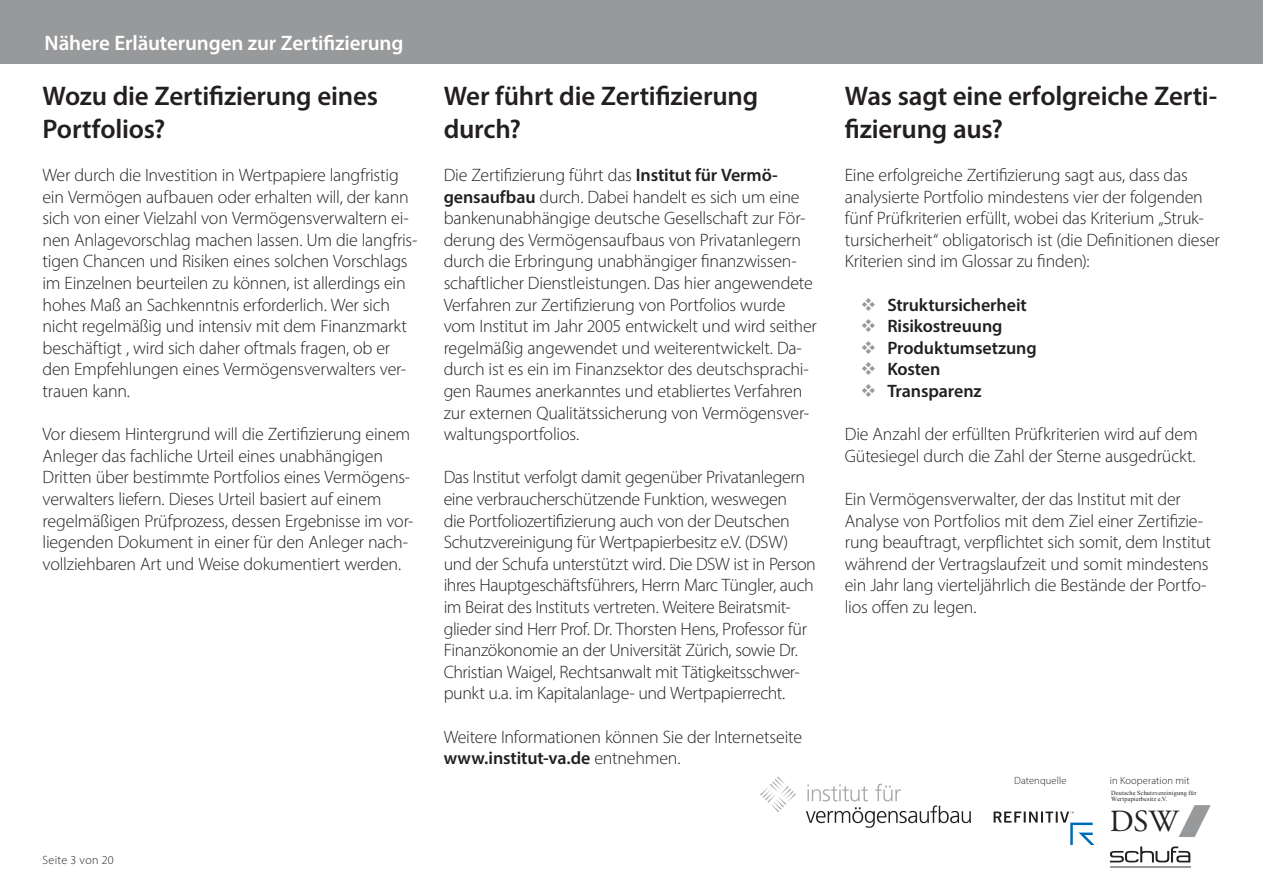
<style>
.page{position:relative;width:1263px;height:893px;background:#fff}
.page>*{position:absolute;margin:0;border:0;box-sizing:border-box;transform-origin:0 0}
.t1{font:30.75px "Adobe Garamond Pro";color:#231f20}
.t2{font:600 27px/32.4px "Myriad Pro";letter-spacing:-.01em;color:#231f20}
.t3{font:600 21px "Myriad Pro";letter-spacing:-.005em;color:#fff}
.t4{font:300 18px/21.6px "Myriad Pro";letter-spacing:-.015em;color:#231f20}
.Absatzformat_1{font:600 18px "Myriad Pro";letter-spacing:-.005em;color:#231f20}
.t5{font:300 12px "Myriad Pro";letter-spacing:.03em;color:#231f20}
.t6{font:300 10.5px "Myriad Pro";letter-spacing:.01em;color:#231f20}
.t7{font:6.3px/6.6px "Times New Roman";letter-spacing:.02em;color:#231f20}
.s1{font-weight:600}
</style>
<div class="page">
<div style="left:0;top:0;width:1263px;height:64px;background:#98999b"></div>
<svg style="left:1110px;top:846px;width:80px;height:16px"></svg>
<hr style="left:1110px;top:866px;width:80px;height:1px;background:#98999b">
<svg style="left:1178px;top:805px;width:33px;height:32px"></svg>
<svg style="left:993px;top:811px;width:101px;height:34px"></svg>
<svg style="left:806px;top:784px;width:165px;height:44px"></svg>
<svg style="left:760px;top:776px;width:36px;height:36px"></svg>
<p class="t3" style="left:45px;top:29px;width:360px">Nähere Erläuterungen zur Zertifizierung</p>
<p class="t2" style="left:43px;top:79px;width:337px">Wozu die Zertifizierung eines<br>Portfolios?</p>
<p class="t4" style="left:43px;top:164px;width:376px">Wer durch die Investition in Wertpapiere langfristig ein Vermögen aufbauen oder erhalten will, der kann sich von einer Vielzahl von Vermögensverwaltern ei&shy;nen Anlagevorschlag machen lassen. Um die langfris&shy;tigen Chancen und Risiken eines solchen Vorschlags im Einzelnen beurteilen zu können, ist allerdings ein hohes Maß an Sachkenntnis erforderlich. Wer sich nicht regelmäßig und intensiv mit dem Finanzmarkt beschäftigt , wird sich daher oftmals fragen, ob er den Empfehlungen eines Vermögensverwalters ver&shy;trauen kann.</p>
<p class="t4" style="left:43px;top:423px;width:373px">Vor diesem Hintergrund will die Zertifizierung einem Anleger das fachliche Urteil eines unabhängigen Dritten über bestimmte Portfolios eines Vermögens&shy;verwalters liefern. Dieses Urteil basiert auf einem regelmäßigen Prüfprozess, dessen Ergebnisse im vor&shy;liegenden Dokument in einer für den Anleger nach&shy;vollziehbaren Art und Weise dokumentiert werden.</p>
<p class="t2" style="left:444px;top:79px;width:316px">Wer führt die Zertifizierung durch?</p>
<p class="t4" style="left:444px;top:164px;width:375px">Die Zertifizierung führt das <span class="s1">Institut für Vermö&shy;gensaufbau</span> durch. Dabei handelt es sich um eine bankenunabhängige deutsche Gesellschaft zur För&shy;derung des Vermögensaufbaus von Privatanlegern durch die Erbringung unabhängiger finanzwissen&shy;schaftlicher Dienstleistungen. Das hier angewendete Verfahren zur Zertifizierung von Portfolios wurde vom Institut im Jahr 2005 entwickelt und wird seither regelmäßig angewendet und weiterentwickelt. Da&shy;durch ist es ein im Finanzsektor des deutschsprachi&shy;gen Raumes anerkanntes und etabliertes Verfahren zur externen Qualitätssicherung von Vermögensver&shy;waltungsportfolios.</p>
<p class="t4" style="left:444px;top:466px;width:374px">Das Institut verfolgt damit gegenüber Privatanlegern eine verbraucherschützende Funktion, weswegen<br>die Portfoliozertifizierung auch von der Deutschen Schutzvereinigung für Wertpapierbesitz e.V. (DSW) und der Schufa unterstützt wird. Die DSW ist in Person ihres Hauptgeschäftsführers, Herrn Marc Tüngler, auch im Beirat des Instituts vertreten. Weitere Beiratsmit&shy;glieder sind Herr Prof. Dr. Thorsten Hens, Professor für Finanzökonomie an der Universität Zürich, sowie Dr.<br>Christian Waigel, Rechtsanwalt mit Tätigkeitsschwer&shy;punkt u.a. im Kapitalanlage- und Wertpapierrecht.</p>
<p class="t4" style="left:444px;top:726px;width:360px">Weitere Informationen können Sie der Internetseite <span class="s1">www.institut-va.de</span> entnehmen.</p>
<p class="t5" style="left:43px;top:852px;width:73px">Seite 3 von 20</p>
<p class="t2" style="left:845px;top:79px;width:374px">Was sagt eine erfolgreiche Zerti&shy;fizierung aus?</p>
<p class="t4" style="left:845px;top:164px;width:376px">Eine erfolgreiche Zertifizierung sagt aus, dass das analysierte Portfolio mindestens vier der folgenden fünf Prüfkriterien erfüllt, wobei das Kriterium „Struk&shy;tursicherheit“ obligatorisch ist (die Definitionen dieser Kriterien sind im Glossar zu finden):</p>
<p class="Absatzformat_1" style="left:887px;top:293px;width:141px">Struktursicherheit</p>
<p class="Absatzformat_1" style="left:887px;top:315px;width:117px">Risikostreuung</p>
<p class="Absatzformat_1" style="left:887px;top:336px;width:151px">Produktumsetzung</p>
<p class="Absatzformat_1" style="left:887px;top:358px;width:55px">Kosten</p>
<p class="Absatzformat_1" style="left:887px;top:379px;width:96px">Transparenz</p>
<p class="t4" style="left:845px;top:423px;width:354px">Die Anzahl der erfüllten Prüfkriterien wird auf dem<br>Gütesiegel durch die Zahl der Sterne ausgedrückt.</p>
<p class="t4" style="left:845px;top:488px;width:368px">Ein Vermögensverwalter, der das Institut mit der Analyse von Portfolios mit dem Ziel einer Zertifizie&shy;rung beauftragt, verpflichtet sich somit, dem Institut während der Vertragslaufzeit und somit mindestens ein Jahr lang vierteljährlich die Bestände der Portfo&shy;lios offen zu legen.</p>
<p class="t6" style="left:1014px;top:774px;width:54px">Datenquelle</p>
<p class="t6" style="left:1110px;top:774px;width:81px">in Kooperation mit</p>
<p class="t7" style="left:1111px;top:789px;width:87px">Deutsche Schutzvereinigung für<br>Wertpapierbesitz e.V.</p>
<h1 class="t1" style="left:1110px;top:803px;width:70px">DSW</h1>
</div>
